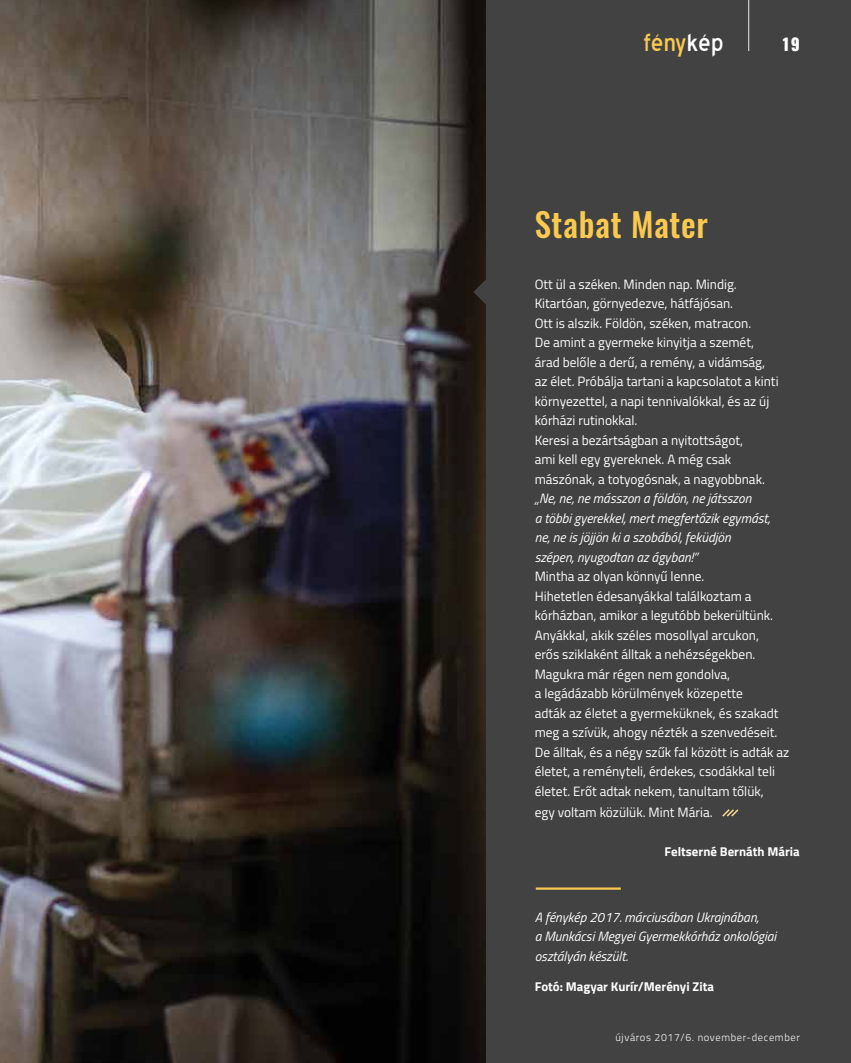
<style>
.page{position:relative;width:851px;height:1063px;background:#fff}
.page>*{position:absolute;margin:0;border:0;box-sizing:border-box;transform-origin:0 0}
.Cím_talp_nélküli{font:500 33px "Oswald";letter-spacing:.02em;color:#fac94f}
.t1{font:30px "Blue Highway";letter-spacing:.01em;color:#fac94f}
.t2{font:800 16.5px "Oswald";color:#fff}
.box_szöveg{font:13.5px/19.5px "Titillium";color:#fff}
.box_szöveg-2{font:italic 13.5px/19.5px "Titillium";color:#fff}
.aláírás{font:700 12.75px "Titillium";color:#fff}
.t3{font:300 10.5px "Titillium";letter-spacing:.06em;color:#fff}
.s1{color:#fff}
.s2{font-style:normal}
</style>
<div class="page">
<img style="left:0;top:0;width:486px;height:1063px">
<div style="left:486px;top:0;width:364px;height:1063px;background:#424242"></div>
<hr style="left:748px;top:0;width:1px;height:51px;background:#fff">
<svg style="left:722px;top:809px;width:17px;height:8px"></svg>
<hr style="left:535px;top:887px;width:85px;height:3px;background:#fac94f">
<svg style="left:473px;top:279px;width:13px;height:26px"></svg>
<p class="t1" style="left:643px;top:30px;width:81px">fény<span class="s1">kép</span></p>
<p class="t2" style="left:781px;top:33px;width:20px">19</p>
<p class="Cím_talp_nélküli" style="left:534px;top:201px;width:175px">Stabat Mater</p>
<p class="box_szöveg" style="left:534px;top:273px;width:245px">Ott ül a széken. Minden nap. Mindig.<br>Kitartóan, görnyedezve, hátfájósan.<br>Ott is alszik. Földön, széken, matracon.<br>De amint a gyermeke kinyitja a szemét, árad belőle a derű, a remény, a vidámság, az élet. Próbálja tartani a kapcsolatot a kinti környezettel, a napi tennivalókkal, és az új kórházi rutinokkal.</p>
<p class="box_szöveg-2" style="left:534px;top:429px;width:237px"><span class="s2">Keresi a bezártságban a nyitottságot,<br>ami kell egy gyereknek. A még csak mászónak, a totyogósnak, a nagyobbnak. </span>„Ne, ne, ne másszon a földön, ne játsszon<br>a többi gyerekkel, mert megfertőzik egymást, ne, ne is jöjjön ki a szobából, feküdjön szépen, nyugodtan az ágyban!”<br><span class="s2">Mintha az olyan könnyű lenne.</span></p>
<p class="box_szöveg" style="left:534px;top:585px;width:256px">Hihetetlen édesanyákkal találkoztam a kórházban, amikor a legutóbb bekerültünk.<br>Anyákkal, akik széles mosollyal arcukon,<br>erős sziklaként álltak a nehézségekben.<br>Magukra már régen nem gondolva,<br>a legádázabb körülmények közepette<br>adták az életet a gyermeküknek, és szakadt meg a szívük, ahogy nézték a szenvedéseit.<br>De álltak, és a négy szűk fal között is adták az életet, a reményteli, érdekes, csodákkal teli életet. Erőt adtak nekem, tanultam tőlük,</p>
<p class="box_szöveg" style="left:534px;top:801px;width:179px">egy voltam közülük. Mint Mária.</p>
<p class="aláírás" style="left:664px;top:842px;width:137px">Feltserné Bernáth Mária</p>
<p class="box_szöveg-2" style="left:534px;top:907px;width:243px">A fénykép 2017. márciusában Ukrajnában,<br>a Munkácsi Megyei Gyermekkórház onkológiai osztályán készült.</p>
<p class="aláírás" style="left:534px;top:977px;width:181px">Fotó: Magyar Kurír/Merényi Zita</p>
<p class="t3" style="left:615px;top:1029px;width:186px">újváros 2017/6. november-december</p>
</div>
